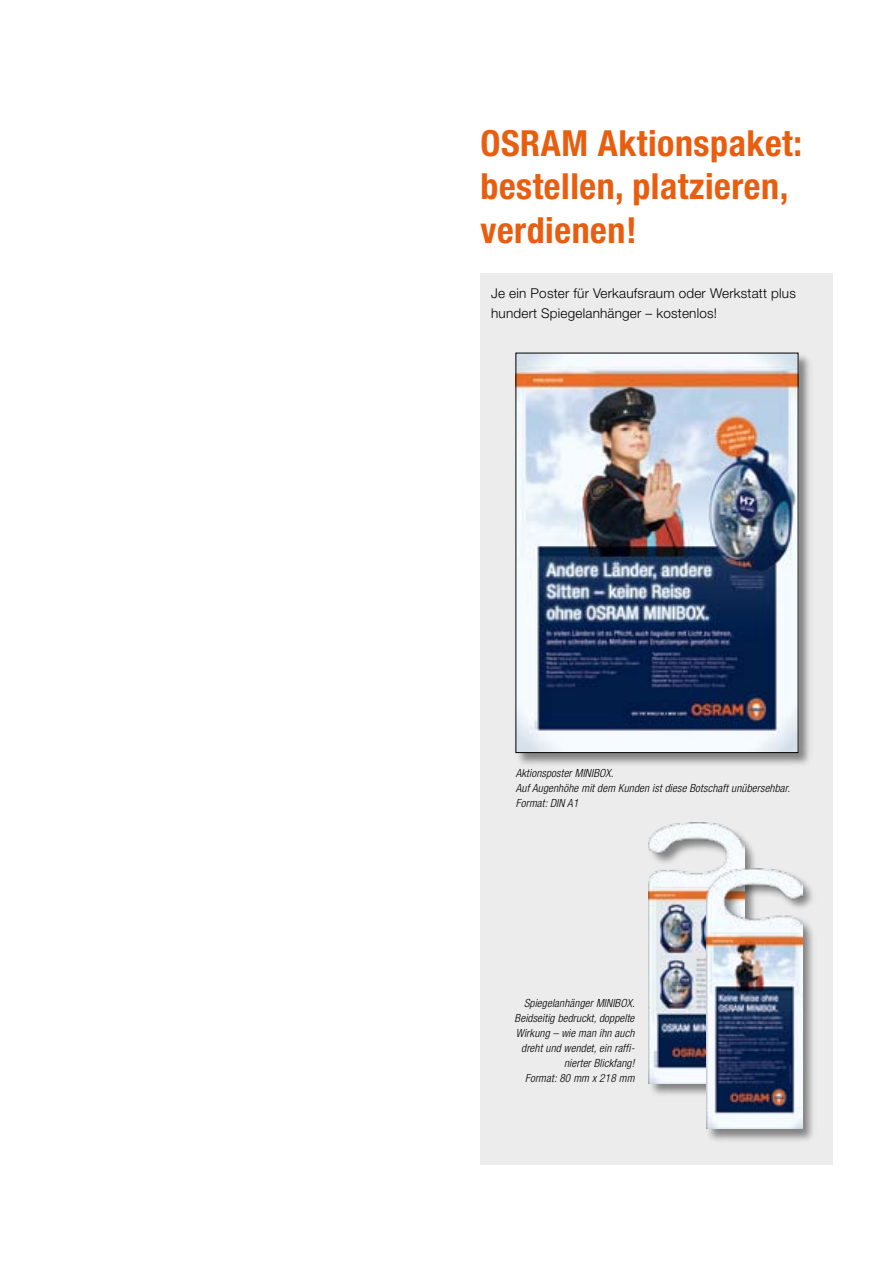
<style>
.page{position:relative;width:893px;height:1263px;background:#fff}
.page>*{position:absolute;margin:0;border:0;box-sizing:border-box;transform-origin:0 0}
.t1{font:700 condensed 36px/43.5px "Helvetica Neue";letter-spacing:.015em;color:#e95d0f}
.t2{font:300 13.5px/19.8px "Helvetica Neue";letter-spacing:.015em;color:#000}
.t3{font:italic 300 condensed 11.25px/15px "Helvetica Neue";letter-spacing:.015em;color:#000}
</style>
<div class="page">
<div style="left:480px;top:274px;width:353px;height:891px;background:#ececed"></div>
<div style="left:514px;top:351px;width:298px;height:416px;background:#000;opacity:.45"></div>
<img style="left:518px;top:355px;width:278px;height:396px">
<div style="left:647px;top:821px;width:112px;height:277px;background:#000;opacity:.45"></div>
<img style="left:648px;top:823px;width:96px;height:260px">
<div style="left:705px;top:867px;width:112px;height:276px;background:#000;opacity:.45"></div>
<img style="left:706px;top:868px;width:96px;height:260px">
<h1 class="t1" style="left:480px;top:120px;width:323px">OSRAM Aktionspaket: bestellen, platzieren, verdienen!</h1>
<p class="t2" style="left:491px;top:283px;width:306px">Je ein Poster für Verkaufsraum oder Werkstatt plus hundert Spiegelanhänger – kostenlos!</p>
<p class="t3" style="left:516px;top:765px;width:276px">Aktionsposter MINIBOX.<br>Auf Augenhöhe mit dem Kunden ist diese Botschaft unübersehbar.<br>Format: DIN A1</p>
<p class="t3" style="left:515px;top:996px;width:122px;text-align:right">Spiegelanhänger MINIBOX.<br>Beidseitig bedruckt, doppelte<br>Wirkung – wie man ihn auch dreht und wendet, ein raffi&shy;nierter Blickfang!<br>Format: 80 mm x 218 mm</p>
</div>
